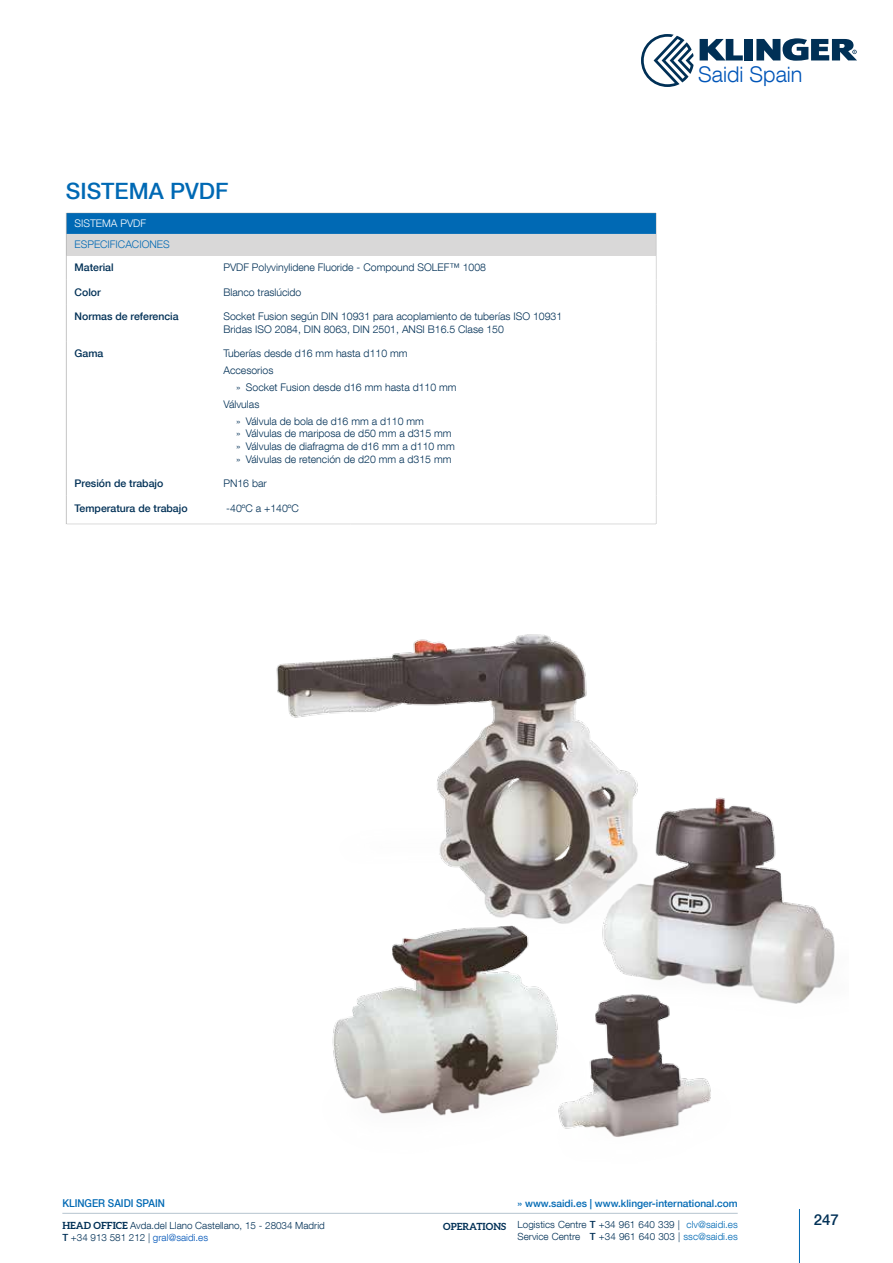
<style>
.page{position:relative;width:893px;height:1263px;background:#fff}
.page>*{position:absolute;margin:0;border:0;box-sizing:border-box;transform-origin:0 0}
.t1{font:500 22.5px "Helvetica Neue LT Com";color:#0069b4}
.t2{font:300 21.6px "Helvetica Neue LT Com";color:#0055b8}
.t3{font:500 15px "Helvetica Neue LT Com";color:#003056}
.t4{font:500 10.8px "Helvetica Neue LT Com";color:#0069b4;scale:.91 1}
.t5{font:300 10.5px/12.6px "Helvetica Neue LT Com";color:#003056}
.t6{font:500 10.5px "Helvetica Neue LT Com";color:#003056}
.t7{font:300 10.5px "Helvetica Neue LT Com";color:#0069b4}
.t8{font:300 10.5px "Helvetica Neue LT Com";color:#fff}
.t9{font:500 10.2px "Helvetica Neue LT Com";color:#0069b4}
.t10{font:300 9.9px/11.9px "Helvetica Neue LT Com";color:#003056}
.t11{font:700 9.9px "Aleo";color:#003056}
.s1{font-family:"Aleo";font-weight:700}
.s2{font-weight:500}
.s3{color:#0055b8}
.s4{color:#0069b4}
</style>
<div class="page">
<hr style="left:799px;top:1209px;width:1px;height:54px;background:#0069b4">
<div style="left:745px;top:39px;width:8px;height:21px;background:#003056"></div>
<svg style="left:700px;top:39px;width:43px;height:21px"></svg>
<svg style="left:756px;top:38px;width:101px;height:23px"></svg>
<svg style="left:641px;top:34px;width:53px;height:53px"></svg>
<hr style="left:62px;top:1213px;width:676px;height:1px;background:#758fa4">
<svg style="left:67px;top:214px;width:588px;height:42px"></svg>
<img style="left:276px;top:634px;width:559px;height:503px">
<h1 class="t1" style="left:66px;top:178px;width:164px">SISTEMA PVDF</h1>
<p class="t8" style="left:75px;top:217px;width:73px">SISTEMA PVDF</p>
<p class="t7" style="left:75px;top:238px;width:97px">ESPECIFICACIONES</p>
<p class="t6" style="left:75px;top:261px;width:41px">Material</p>
<p class="t5" style="left:223px;top:261px;width:264px">PVDF Polyvinylidene Fluoride - Compound SOLEF™ 1008</p>
<p class="t6" style="left:75px;top:286px;width:28px">Color</p>
<p class="t5" style="left:223px;top:285px;width:79px">Blanco traslúcido</p>
<p class="t6" style="left:75px;top:310px;width:106px">Normas de referencia</p>
<p class="t5" style="left:223px;top:310px;width:340px">Socket Fusion según DIN 10931 para acoplamiento de tuberías ISO 10931<br>Bridas ISO 2084, DIN 8063, DIN 2501, ANSI B16.5 Clase 150</p>
<p class="t6" style="left:75px;top:347px;width:30px">Gama</p>
<p class="t5" style="left:223px;top:345px;width:186px;line-height:16.8px">Tuberías desde d16 mm hasta d110 mm<br>Accesorios</p>
<p class="t5" style="left:236px;top:381px;width:222px">» Socket Fusion desde d16 mm hasta d110 mm</p>
<p class="t5" style="left:223px;top:398px;width:37px">Válvulas</p>
<p class="t5" style="left:236px;top:414px;width:189px">» Válvula de bola de d16 mm a d110 mm</p>
<p class="t5" style="left:236px;top:427px;width:220px">» Válvulas de mariposa de d50 mm a d315 mm » Válvulas de diafragma de d16 mm a d110 mm » Válvulas de retención de d20 mm a d315 mm</p>
<p class="t6" style="left:75px;top:477px;width:90px">Presión de trabajo</p>
<p class="t5" style="left:223px;top:477px;width:45px">PN16 bar</p>
<p class="t6" style="left:75px;top:501px;width:115px">Temperatura de trabajo</p>
<p class="t5" style="left:226px;top:501px;width:74px">-40ºC a +140ºC</p>
<h2 class="t2" style="left:698px;top:61px;width:106px">Saidi Spain</h2>
<p class="t9" style="left:518px;top:1197px;width:222px">» www.saidi.es | www.klinger-international.com</p>
<p class="t4" style="left:62px;top:1197px;width:114px">KLINGER SAIDI SPAIN</p>
<p class="t10" style="left:62px;top:1219px;width:264px"><span class="s1">HEAD OFFICE</span> Avda.del Llano Castellano, 15 - 28034 Madrid<br><span class="s2">T</span> +34 913 581 212 | <span class="s3">gral@saidi.es</span></p>
<p class="t10" style="left:518px;top:1218px;width:222px">Logistics Centre <span class="s2">T</span> +34 961 640 339 | <span class="s4">clv@saidi.es<br></span>Service Centre <span class="s2">T</span> +34 961 640 303 | <span class="s4">ssc@saidi.es</span></p>
<p class="t11" style="left:443px;top:1220px;width:64px">OPERATIONS</p>
<h3 class="t3" style="left:814px;top:1210px;width:27px">247</h3>
</div>
